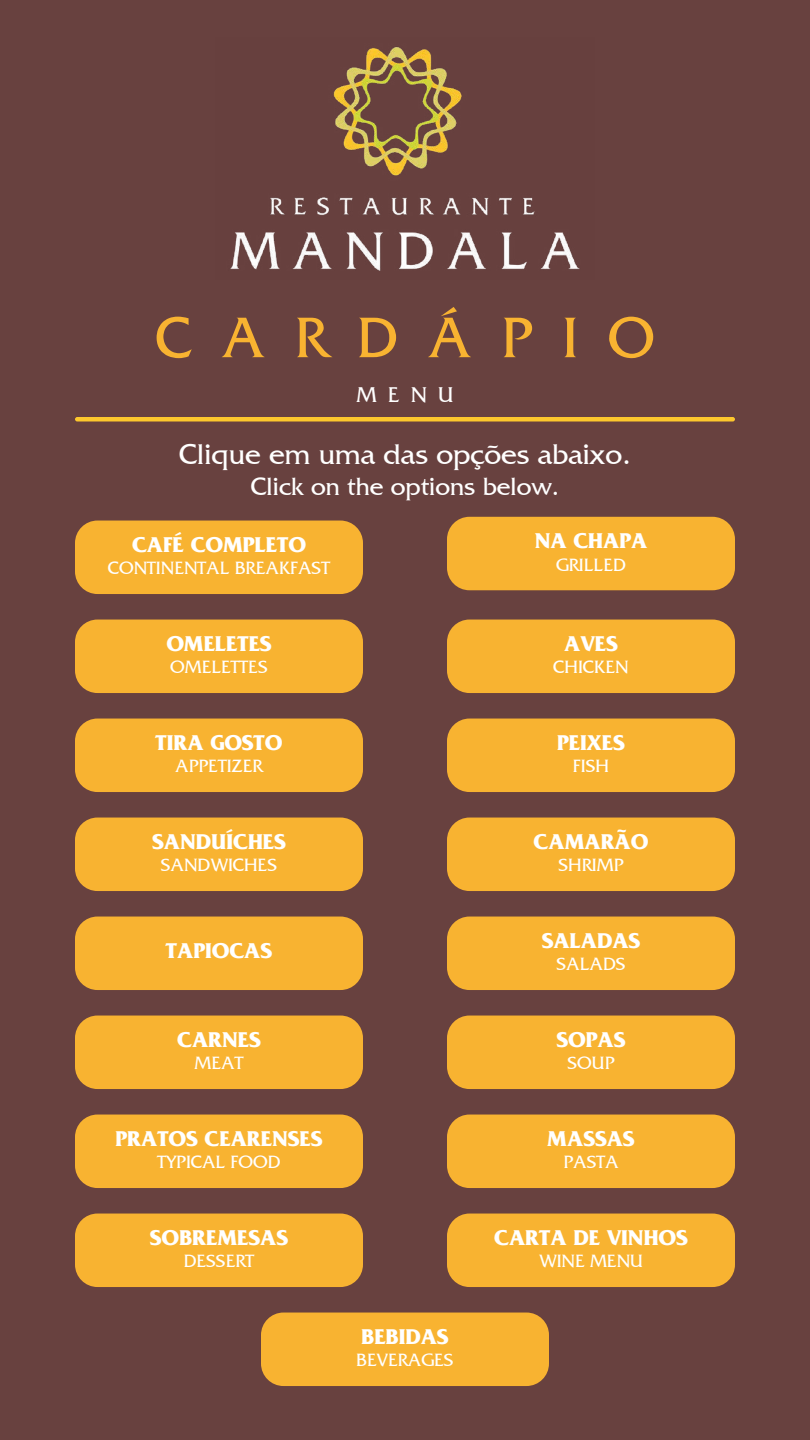
<style>
.page{position:relative;width:810px;height:1440px;background:#68413f}
.page>*{position:absolute;margin:0;border:0;box-sizing:border-box;transform-origin:0 0}
.t1{font:60px "France Plain";letter-spacing:.5em;color:#f8b331}
.t2{font:30px "France Plain";color:#fff}
.t3{font:26.25px "France Plain";color:#fff}
.t4{font:700 22.5px "France";color:#fff}
.t5{font:22.5px "France Plain";color:#fff}
.t6{font:18.75px "France Plain";color:#fff}
</style>
<div class="page">
<img style="left:230px;top:47px;width:350px;height:224px">
<div style="left:75px;top:620px;width:288px;height:73px;background:#f8b331;border-radius:22px"></div>
<div style="left:75px;top:719px;width:288px;height:73px;background:#f8b331;border-radius:22px"></div>
<div style="left:75px;top:1016px;width:288px;height:73px;background:#f8b331;border-radius:22px"></div>
<div style="left:75px;top:818px;width:288px;height:73px;background:#f8b331;border-radius:22px"></div>
<div style="left:75px;top:1115px;width:288px;height:73px;background:#f8b331;border-radius:22px"></div>
<div style="left:447px;top:517px;width:288px;height:73px;background:#f8b331;border-radius:22px"></div>
<div style="left:447px;top:620px;width:288px;height:73px;background:#f8b331;border-radius:22px"></div>
<div style="left:75px;top:917px;width:288px;height:73px;background:#f8b331;border-radius:22px"></div>
<div style="left:75px;top:521px;width:288px;height:73px;background:#f8b331;border-radius:22px"></div>
<div style="left:447px;top:719px;width:288px;height:73px;background:#f8b331;border-radius:22px"></div>
<div style="left:447px;top:818px;width:288px;height:73px;background:#f8b331;border-radius:22px"></div>
<div style="left:447px;top:917px;width:288px;height:73px;background:#f8b331;border-radius:22px"></div>
<div style="left:447px;top:1016px;width:288px;height:73px;background:#f8b331;border-radius:22px"></div>
<div style="left:447px;top:1115px;width:288px;height:73px;background:#f8b331;border-radius:22px"></div>
<div style="left:75px;top:1214px;width:288px;height:73px;background:#f8b331;border-radius:22px"></div>
<div style="left:261px;top:1313px;width:288px;height:73px;background:#f8b331;border-radius:22px"></div>
<div style="left:447px;top:1214px;width:288px;height:73px;background:#f8b331;border-radius:22px"></div>
<div style="left:75px;top:417px;width:660px;height:5px;background:#fdc72d;border-radius:2px"></div>
<h1 class="t1" style="left:155px;top:305px;width:501px">CARDÁPIO</h1>
<p class="t5" style="left:356px;top:382px;width:99px">MENU</p>
<h2 class="t2" style="left:179px;top:437px;width:453px">Clique em uma das opções abaixo.</h2>
<p class="t3" style="left:251px;top:472px;width:310px">Click on the options below.</p>
<p class="t4" style="left:132px;top:532px;width:175px">CAFÉ COMPLETO</p>
<p class="t6" style="left:108px;top:558px;width:224px">CONTINENTAL BREAKFAST</p>
<p class="t4" style="left:535px;top:528px;width:114px">NA CHAPA</p>
<p class="t6" style="left:556px;top:554px;width:71px">GRILLED</p>
<p class="t4" style="left:166px;top:631px;width:107px">OMELETES</p>
<p class="t6" style="left:170px;top:657px;width:99px">OMELETTES</p>
<p class="t4" style="left:564px;top:631px;width:55px">AVES</p>
<p class="t6" style="left:553px;top:657px;width:77px">CHICKEN</p>
<p class="t4" style="left:156px;top:730px;width:128px">TIRA GOSTO</p>
<p class="t6" style="left:175px;top:756px;width:89px">APPETIZER</p>
<p class="t4" style="left:557px;top:730px;width:69px">PEIXES</p>
<p class="t6" style="left:573px;top:756px;width:38px">FISH</p>
<p class="t4" style="left:152px;top:829px;width:135px">SANDUÍCHES</p>
<p class="t6" style="left:161px;top:855px;width:118px">SANDWICHES</p>
<p class="t4" style="left:534px;top:829px;width:116px">CAMARÃO</p>
<p class="t6" style="left:559px;top:855px;width:66px">SHRIMP</p>
<p class="t4" style="left:166px;top:938px;width:108px">TAPIOCAS</p>
<p class="t4" style="left:542px;top:928px;width:100px">SALADAS</p>
<p class="t6" style="left:556px;top:954px;width:71px">SALADS</p>
<p class="t4" style="left:177px;top:1027px;width:85px">CARNES</p>
<p class="t6" style="left:195px;top:1053px;width:50px">MEAT</p>
<p class="t4" style="left:557px;top:1027px;width:70px">SOPAS</p>
<p class="t6" style="left:568px;top:1053px;width:48px">SOUP</p>
<p class="t4" style="left:116px;top:1126px;width:208px">PRATOS CEARENSES</p>
<p class="t6" style="left:158px;top:1152px;width:124px">TYPICAL FOOD</p>
<p class="t4" style="left:547px;top:1126px;width:89px">MASSAS</p>
<p class="t6" style="left:563px;top:1152px;width:57px">PASTA</p>
<p class="t4" style="left:150px;top:1225px;width:140px">SOBREMESAS</p>
<p class="t6" style="left:184px;top:1251px;width:72px">DESSERT</p>
<p class="t4" style="left:494px;top:1225px;width:195px">CARTA DE VINHOS</p>
<p class="t6" style="left:539px;top:1251px;width:105px">WINE MENU</p>
<p class="t4" style="left:361px;top:1324px;width:89px">BEBIDAS</p>
<p class="t6" style="left:356px;top:1350px;width:99px">BEVERAGES</p>
</div>
